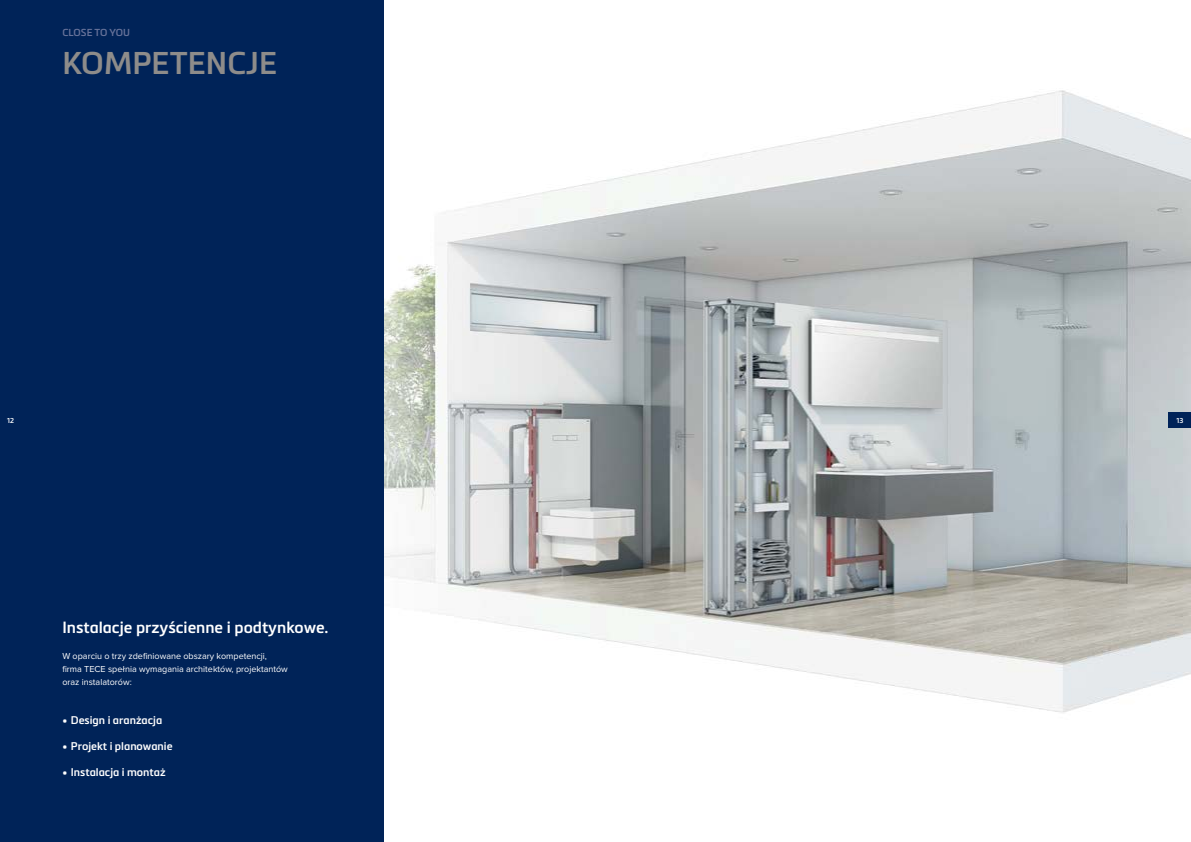
<style>
.page{position:relative;width:1191px;height:842px;background:#fff}
.page>*{position:absolute;margin:0;border:0;box-sizing:border-box;transform-origin:0 0}
.t1{font:600 31px "Metronic Pro";color:#8e8c8a}
.t2{font:600 16px "Metronic Pro";color:#fff}
.t3{font:600 11px "Metronic Pro";color:#fff}
.t4{font:600 10px "Metronic Pro";color:#677299}
.t5{font:9px/13px "Proxima Nova";color:#fff}
.t6{font:600 7px "Metronic Pro";color:#fff}
</style>
<div class="page">
<img style="left:383px;top:48px;width:808px;height:780px">
<div style="left:0;top:0;width:383px;height:842px;background:#002358"></div>
<div style="left:1168px;top:412px;width:23px;height:16px;background:#002358"></div>
<p class="t4" style="left:62px;top:26px;width:69px">CLOSE TO YOU</p>
<h1 class="t1" style="left:62px;top:44px;width:216px">KOMPETENCJE</h1>
<p class="t6" style="left:7px;top:416px;width:8px">12</p>
<p class="t6" style="left:1176px;top:416px;width:8px">13</p>
<h2 class="t2" style="left:62px;top:618px;width:268px">Instalacje przyścienne i podtynkowe.</h2>
<p class="t5" style="left:62px;top:649px;width:227px">W oparciu o trzy zdefiniowane obszary kompetencji, firma TECE spełnia wymagania architektów, projektantów oraz instalatorów:</p>
<p class="t3" style="left:62px;top:713px;width:101px">• Design i aranżacja</p>
<p class="t3" style="left:62px;top:739px;width:112px">• Projekt i planowanie</p>
<p class="t3" style="left:62px;top:765px;width:105px">• Instalacja i montaż</p>
</div>
